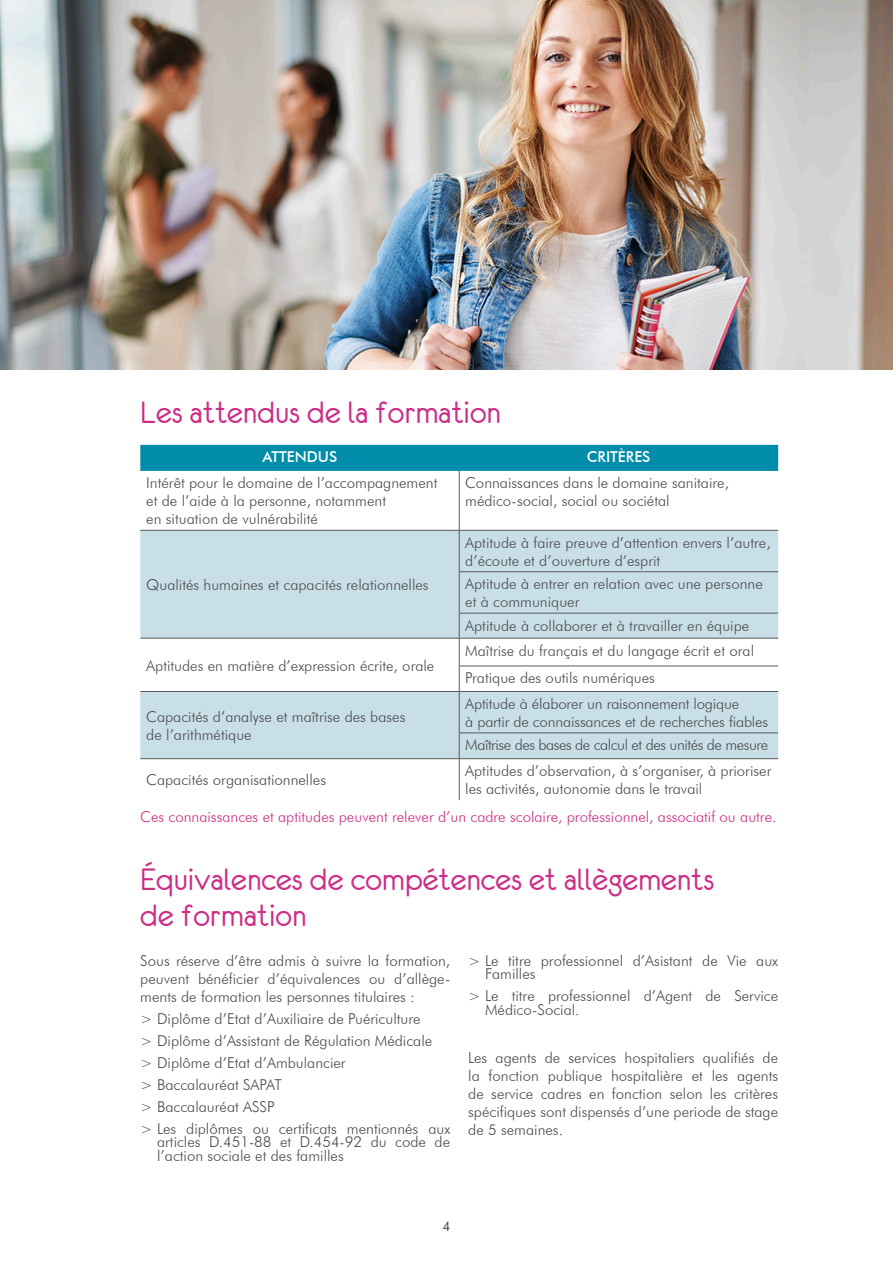
<style>
.page{position:relative;width:893px;height:1263px;background:#fff}
.page>*{position:absolute;margin:0;border:0;box-sizing:border-box;transform-origin:0 0}
.titre_eurofur_rose_24{font:34.5px/36px "Eurofurenceregular";color:#cc2d86}
.txt_courant{font:300 15px/18px "Futura BT";color:#4b4c4d}
.txt_courant-2{font:300 15px "Futura BT";color:#cc2d86}
.txt_courant-3{font:300 15px "Futura BT";letter-spacing:-.03em;color:#4b4c4d}
.txt_courant-4{font:500 15px "Futura BT";color:#fff}
.t1{font:13.5px "Futura BT";color:#4b4c4d}
</style>
<div class="page">
<img style="left:0;top:0;width:893px;height:370px">
<div style="left:140px;top:445px;width:638px;height:26px;background:#008da9"></div>
<svg style="left:140px;top:531px;width:638px;height:227px;fill:#c9dfe8"></svg>
<hr style="left:459px;top:471px;width:1px;height:59px;background:#57585a">
<hr style="left:140px;top:530px;width:319px;height:1px;background:#57585a">
<hr style="left:459px;top:530px;width:319px;height:1px;background:#57585a">
<hr style="left:459px;top:531px;width:1px;height:40px;background:#57585a">
<hr style="left:459px;top:571px;width:319px;height:1px;background:#57585a">
<hr style="left:459px;top:572px;width:1px;height:41px;background:#57585a">
<hr style="left:459px;top:613px;width:319px;height:1px;background:#57585a">
<hr style="left:140px;top:638px;width:319px;height:1px;background:#57585a">
<hr style="left:459px;top:638px;width:319px;height:1px;background:#57585a">
<hr style="left:459px;top:666px;width:319px;height:1px;background:#57585a">
<svg style="left:459px;top:613px;width:1px;height:78px"></svg>
<hr style="left:140px;top:691px;width:319px;height:1px;background:#57585a">
<hr style="left:459px;top:691px;width:319px;height:1px;background:#57585a">
<hr style="left:459px;top:692px;width:1px;height:40px;background:#57585a">
<hr style="left:459px;top:732px;width:319px;height:1px;background:#57585a">
<svg style="left:459px;top:733px;width:1px;height:25px"></svg>
<hr style="left:140px;top:758px;width:319px;height:1px;background:#57585a">
<hr style="left:459px;top:758px;width:319px;height:1px;background:#57585a">
<hr style="left:459px;top:759px;width:1px;height:41px;background:#57585a">
<p class="titre_eurofur_rose_24" style="left:140px;top:394px;width:362px">Les attendus de la formation</p>
<p class="txt_courant-4" style="left:262px;top:448px;width:76px">ATTENDUS</p>
<p class="txt_courant-4" style="left:587px;top:448px;width:65px">CRITÈRES</p>
<p class="txt_courant" style="left:146px;top:474px;width:293px">Intérêt pour le domaine de l’accompagnement et de l’aide à la personne, notamment<br>en situation de vulnérabilité</p>
<p class="txt_courant" style="left:465px;top:474px;width:265px">Connaissances dans le domaine sanitaire, médico-social, social ou sociétal</p>
<p class="txt_courant" style="left:146px;top:575px;width:284px">Qualités humaines et capacités relationnelles</p>
<p class="txt_courant" style="left:146px;top:656px;width:290px">Aptitudes en matière d’expression écrite, orale</p>
<p class="txt_courant" style="left:146px;top:707px;width:261px">Capacités d’analyse et maîtrise des bases de l’arithmétique</p>
<p class="txt_courant" style="left:465px;top:533px;width:307px">Aptitude à faire preuve d’attention envers l’autre, d’écoute et d’ouverture d’esprit</p>
<p class="txt_courant" style="left:465px;top:575px;width:299px">Aptitude à entrer en relation avec une personne et à communiquer</p>
<p class="txt_courant" style="left:465px;top:616px;width:286px">Aptitude à collaborer et à travailler en équipe</p>
<p class="txt_courant" style="left:465px;top:641px;width:290px">Maîtrise du français et du langage écrit et oral</p>
<p class="txt_courant" style="left:465px;top:669px;width:191px">Pratique des outils numériques</p>
<p class="txt_courant" style="left:465px;top:694px;width:305px">Aptitude à élaborer un raisonnement logique<br>à partir de connaissances et de recherches fiables</p>
<p class="txt_courant-3" style="left:465px;top:736px;width:304px">Maîtrise des bases de calcul et des unités de mesure</p>
<p class="txt_courant" style="left:146px;top:771px;width:181px">Capacités organisationnelles</p>
<p class="txt_courant" style="left:465px;top:762px;width:308px">Aptitudes d’observation, à s’organiser, à prioriser les activités, autonomie dans le travail</p>
<p class="txt_courant-2" style="left:140px;top:807px;width:638px">Ces connaissances et aptitudes peuvent relever d’un cadre scolaire, professionnel, associatif ou autre.</p>
<p class="titre_eurofur_rose_24" style="left:140px;top:861px;width:575px">Équivalences de compétences et allègements de formation</p>
<p class="txt_courant" style="left:140px;top:951px;width:311px;text-align:justify">Sous réserve d’être admis à suivre la formation, peuvent bénéficier d’équivalences ou d’allège&shy;ments de formation les personnes titulaires :</p>
<p class="txt_courant" style="left:140px;top:1009px;width:282px">&gt; Diplôme d’Etat d’Auxiliaire de Puériculture</p>
<p class="txt_courant" style="left:140px;top:1031px;width:293px">&gt; Diplôme d’Assistant de Régulation Médicale</p>
<p class="txt_courant" style="left:140px;top:1053px;width:207px">&gt; Diplôme d’Etat d’Ambulancier</p>
<p class="txt_courant" style="left:140px;top:1075px;width:143px">&gt; Baccalauréat SAPAT</p>
<p class="txt_courant" style="left:140px;top:1097px;width:136px">&gt; Baccalauréat ASSP</p>
<p class="txt_courant" style="left:157px;top:1121px;width:295px;line-height:13.5px;text-align:justify;text-indent:-17px">&gt; Les diplômes ou certificats mentionnés aux articles D.451-88 et D.454-92 du code de l’action sociale et des familles</p>
<p class="txt_courant" style="left:485px;top:953px;width:295px;line-height:13.5px;text-indent:-17px">&gt; Le titre professionnel d’Asistant de Vie aux<br>Familles</p>
<p class="txt_courant" style="left:485px;top:989px;width:295px;line-height:13.5px;text-indent:-17px">&gt; Le titre professionnel d’Agent de Service<br>Médico-Social.</p>
<p class="txt_courant" style="left:468px;top:1049px;width:311px;text-align:justify">Les agents de services hospitaliers qualifiés de la fonction publique hospitalière et les agents de service cadres en fonction selon les critères spécifiques sont dispensés d’une periode de stage de 5 semaines.</p>
<p class="t1" style="left:442px;top:1218px;width:9px">4</p>
</div>
